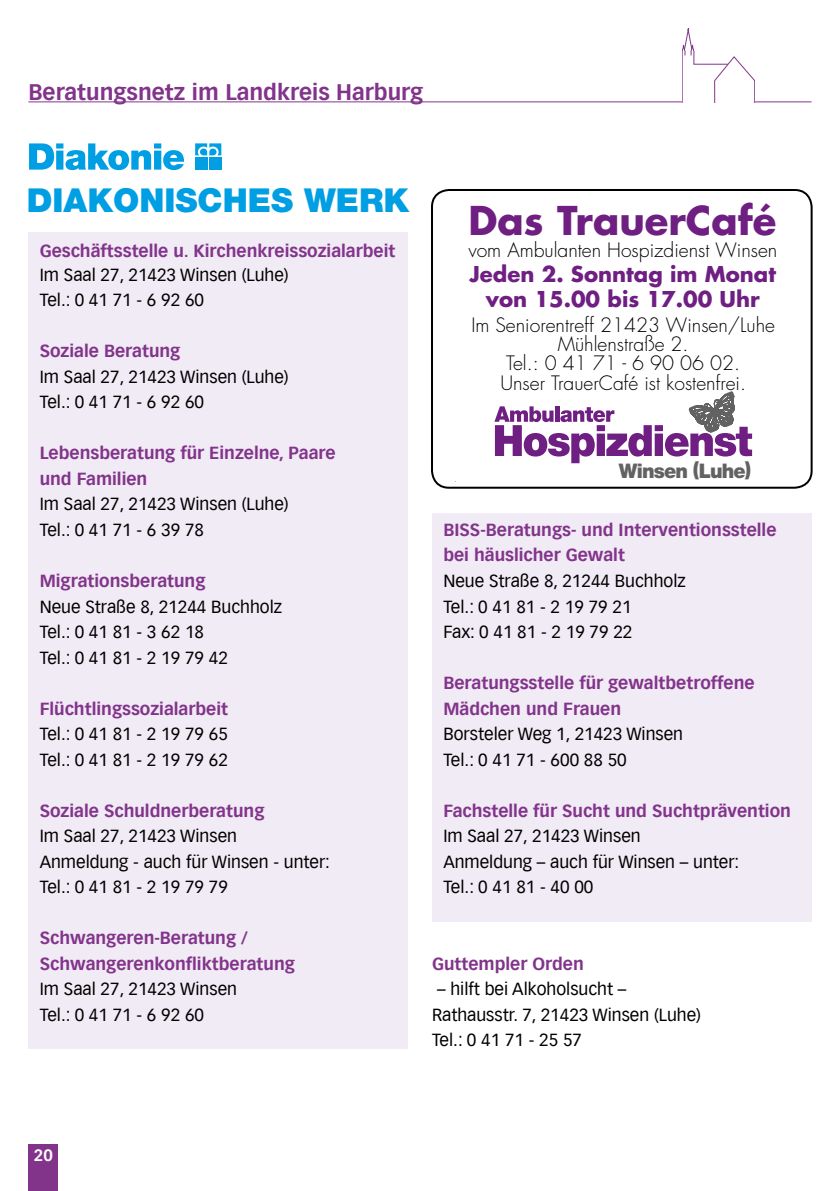
<style>
.page{position:relative;width:840px;height:1191px;background:#fff}
.page>*{position:absolute;margin:0;border:0;box-sizing:border-box;transform-origin:0 0}
.t1{font:700 38.6px "Futura CE";color:#6f1e82}
.t2{font:900 33px "Helvetica Neue LT Std";color:#009ee3}
.t3{font:700 22px "Vectora LT";color:#82348b}
.t4{font:700 21.2px/25.2px "Futura CE";color:#6f1e82;text-align:center}
.t5{font:900 20.2px "Helvetica Neue";letter-spacing:-.04em;color:#626262;scale:.96 1}
.t6{font:300 19.4px/19.4px "Futura";color:#000;text-align:center}
.t7{font:17.2px/25.6px "Vectora LT";color:#000}
.t8{font:700 17.2px/25.6px "Vectora LT";color:#82348b}
.t9{font:700 16px "Vectora LT";color:#fff}
</style>
<div class="page">
<div style="left:28px;top:1144px;width:30px;height:47px;background:#82348b"></div>
<svg style="left:681px;top:28px;width:73px;height:74px"></svg>
<hr style="left:28px;top:102px;width:653px;height:1px;background:#82348b">
<hr style="left:754px;top:102px;width:57px;height:1px;background:#82348b">
<div style="left:432px;top:513px;width:379px;height:408px;background:#f1ebf5"></div>
<div style="left:28px;top:232px;width:380px;height:817px;background:#f1ebf5"></div>
<svg style="left:29px;top:143px;width:155px;height:27px"></svg>
<svg style="left:195px;top:143px;width:26px;height:12px"></svg>
<div style="left:195px;top:158px;width:12px;height:12px;background:#009ee3"></div>
<div style="left:209px;top:158px;width:12px;height:12px;background:#009ee3"></div>
<div style="left:431px;top:189px;width:381px;height:300px;border:2px solid #000;border-radius:17px"></div>
<svg style="left:494px;top:391px;width:259px;height:73px"></svg>
<p class="t3" style="left:28px;top:78px;width:396px">Beratungsnetz im Landkreis Harburg</p>
<h2 class="t2" style="left:27px;top:180px;width:383px">DIAKONISCHES WERK</h2>
<p class="t8" style="left:40px;top:238px;width:357px">Geschäftsstelle u. Kirchenkreissozialarbeit</p>
<p class="t7" style="left:40px;top:262px;width:250px">Im Saal 27, 21423 Winsen (Luhe)<br>Tel.: 0 41 71 - 6 92 60</p>
<p class="t8" style="left:40px;top:338px;width:142px">Soziale Beratung</p>
<p class="t7" style="left:40px;top:364px;width:250px">Im Saal 27, 21423 Winsen (Luhe)<br>Tel.: 0 41 71 - 6 92 60</p>
<p class="t8" style="left:40px;top:440px;width:297px">Lebensberatung für Einzelne, Paare und Familien</p>
<p class="t7" style="left:40px;top:491px;width:250px">Im Saal 27, 21423 Winsen (Luhe)<br>Tel.: 0 41 71 - 6 39 78</p>
<p class="t8" style="left:40px;top:568px;width:167px">Migrationsberatung</p>
<p class="t7" style="left:40px;top:594px;width:244px">Neue Straße 8, 21244 Buchholz<br>Tel.: 0 41 81 - 3 62 18<br>Tel.: 0 41 81 - 2 19 79 42</p>
<p class="t8" style="left:40px;top:695px;width:190px">Flüchtlingssozialarbeit</p>
<p class="t7" style="left:40px;top:721px;width:189px">Tel.: 0 41 81 - 2 19 79 65<br>Tel.: 0 41 81 - 2 19 79 62</p>
<p class="t8" style="left:40px;top:797px;width:226px">Soziale Schuldnerberatung</p>
<p class="t7" style="left:40px;top:823px;width:291px">Im Saal 27, 21423 Winsen<br>Anmeldung - auch für Winsen - unter:<br>Tel.: 0 41 81 - 2 19 79 79</p>
<p class="t8" style="left:40px;top:925px;width:256px">Schwangeren-Beratung /<br>Schwangerenkonfliktberatung</p>
<p class="t7" style="left:40px;top:976px;width:199px">Im Saal 27, 21423 Winsen<br>Tel.: 0 41 71 - 6 92 60</p>
<h1 class="t1" style="left:468px;top:192px;width:309px">Das TrauerCafé</h1>
<p class="t6" style="left:468px;top:240px;width:310px">vom Ambulanten Hospizdienst Winsen</p>
<p class="t4" style="left:469px;top:260px;width:308px">Jeden 2. Sonntag im Monat von 15.00 bis 17.00 Uhr</p>
<p class="t6" style="left:471px;top:315px;width:305px">Im Seniorentreff 21423 Winsen/Luhe<br>Mühlenstraße 2.<br>Tel.: 0 41 71 - 6 90 06 02.<br>Unser TrauerCafé ist kostenfrei.</p>
<p class="t5" style="left:618px;top:459px;width:139px">Winsen Luhe)</p>
<p class="t5" style="left:692px;top:457px;width:8px">(</p>
<p class="t8" style="left:443px;top:517px;width:334px">BISS-Beratungs- und Interventionsstelle bei häuslicher Gewalt</p>
<p class="t7" style="left:443px;top:568px;width:244px">Neue Straße 8, 21244 Buchholz<br>Tel.: 0 41 81 - 2 19 79 21<br>Fax: 0 41 81 - 2 19 79 22</p>
<p class="t8" style="left:443px;top:670px;width:312px">Beratungsstelle für gewaltbetroffene<br>Mädchen und Frauen</p>
<p class="t7" style="left:443px;top:721px;width:241px">Borsteler Weg 1, 21423 Winsen<br>Tel.: 0 41 71 - 600 88 50</p>
<p class="t8" style="left:443px;top:797px;width:349px">Fachstelle für Sucht und Suchtprävention</p>
<p class="t7" style="left:443px;top:823px;width:297px">Im Saal 27, 21423 Winsen<br>Anmeldung – auch für Winsen – unter:<br>Tel.: 0 41 81 - 40 00</p>
<p class="t8" style="left:432px;top:951px;width:153px">Guttempler Orden</p>
<p class="t7" style="left:432px;top:976px;width:270px">– hilft bei Alkoholsucht –<br>Rathausstr. 7, 21423 Winsen (Luhe)<br>Tel.: 0 41 71 - 25 57</p>
<p class="t9" style="left:34px;top:1145px;width:20px">20</p>
</div>
